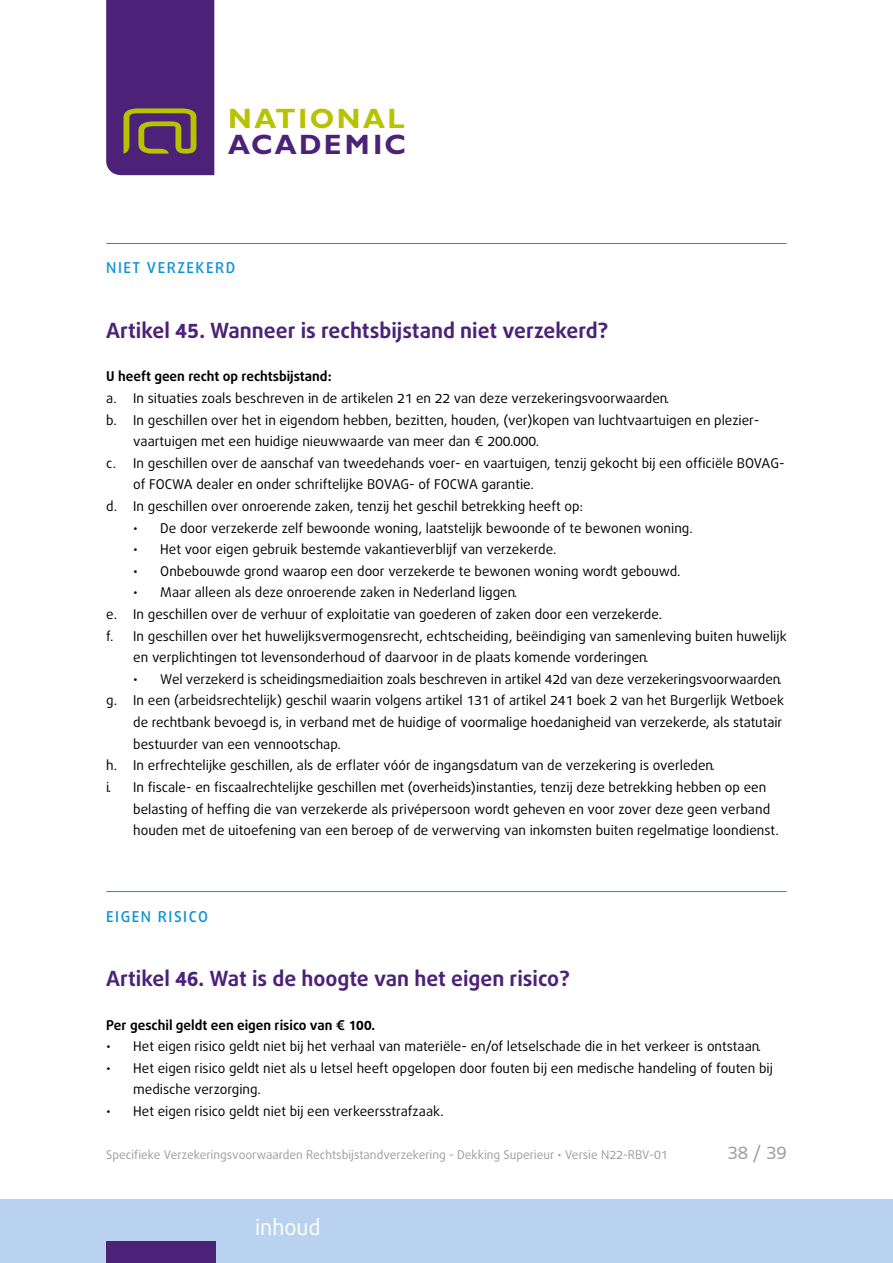
<style>
.page{position:relative;width:893px;height:1263px;background:#fff}
.page>*{position:absolute;margin:0;border:0;box-sizing:border-box;transform-origin:0 0}
.t1{font:700 28.05px "Gill Sans";letter-spacing:.085em;color:#b7c200}
.t2{font:700 28.05px "Gill Sans";letter-spacing:.075em;color:#4c2178}
.t3{font:21.6px "Bagus";color:#fff}
.t4{font:700 21px "Bagus";color:#4c2178}
.t5{font:18px "Bagus";color:#9d9d9c}
.t6{font:500 15px "Bagus";letter-spacing:.1em;color:#0d93d2}
.t7{font:13.5px/21.6px "Bagus";color:#000}
.t8{font:700 13.5px "Bagus";color:#000}
.t9{font:12px "Bagus";color:#9d9d9c}
</style>
<div class="page">
<div style="left:0;top:1199px;width:893px;height:64px;background:#b9d2ef"></div>
<div style="left:106px;top:1242px;width:110px;height:21px;background:#4c2178"></div>
<svg style="left:106px;top:0;width:108px;height:175px;background:#542e71"></svg>
<hr style="left:106px;top:243px;width:681px;height:1px;background:#0d93d2">
<hr style="left:106px;top:891px;width:681px;height:1px;background:#0d93d2">
<h1 class="t1" style="left:228px;top:102px;width:178px">NATIONAL</h1>
<h1 class="t2" style="left:228px;top:128px;width:179px">ACADEMIC</h1>
<p class="t6" style="left:106px;top:258px;width:130px">NIET VERZEKERD</p>
<h3 class="t4" style="left:106px;top:317px;width:504px">Artikel 45. Wanneer is rechtsbijstand niet verzekerd?</h3>
<p class="t8" style="left:106px;top:368px;width:227px">U heeft geen recht op rechtsbijstand:</p>
<p class="t7" style="left:106px;top:388px;width:565px">a. In situaties zoals beschreven in de artikelen 21 en 22 van deze verzekeringsvoorwaarden.</p>
<p class="t7" style="left:106px;top:409px;width:654px">b. In geschillen over het in eigendom hebben, bezitten, houden, (ver)kopen van luchtvaartuigen en plezier-</p>
<p class="t7" style="left:133px;top:431px;width:408px">vaartuigen met een huidige nieuwwaarde van meer dan € 200.000.</p>
<p class="t7" style="left:106px;top:452px;width:680px">c. In geschillen over de aanschaf van tweedehands voer- en vaartuigen, tenzij gekocht bij een officiële BOVAG-</p>
<p class="t7" style="left:133px;top:474px;width:402px">of FOCWA dealer en onder schriftelijke BOVAG- of FOCWA garantie.</p>
<p class="t7" style="left:106px;top:496px;width:479px">d. In geschillen over onroerende zaken, tenzij het geschil betrekking heeft op:</p>
<p class="t7" style="left:133px;top:517px;width:561px">• De door verzekerde zelf bewoonde woning, laatstelijk bewoonde of te bewonen woning.</p>
<p class="t7" style="left:133px;top:539px;width:425px">• Het voor eigen gebruik bestemde vakantieverblijf van verzekerde.</p>
<p class="t7" style="left:133px;top:560px;width:549px">• Onbebouwde grond waarop een door verzekerde te bewonen woning wordt gebouwd.</p>
<p class="t7" style="left:133px;top:582px;width:385px">• Maar alleen als deze onroerende zaken in Nederland liggen.</p>
<p class="t7" style="left:106px;top:604px;width:557px">e. In geschillen over de verhuur of exploitatie van goederen of zaken door een verzekerde.</p>
<p class="t7" style="left:106px;top:625px;width:682px">f. In geschillen over het huwelijksvermogensrecht, echtscheiding, beëindiging van samenleving buiten huwelijk</p>
<p class="t7" style="left:133px;top:647px;width:517px">en verplichtingen tot levensonderhoud of daarvoor in de plaats komende vorderingen.</p>
<p class="t7" style="left:133px;top:668px;width:650px">• Wel verzekerd is scheidingsmediaition zoals beschreven in artikel 42d van deze verzekeringsvoorwaarden.</p>
<p class="t7" style="left:106px;top:690px;width:679px">g. In een (arbeidsrechtelijk) geschil waarin volgens artikel 131 of artikel 241 boek 2 van het Burgerlijk Wetboek</p>
<p class="t7" style="left:133px;top:712px;width:650px">de rechtbank bevoegd is, in verband met de huidige of voormalige hoedanigheid van verzekerde, als statutair</p>
<p class="t7" style="left:133px;top:733px;width:209px">bestuurder van een vennootschap.</p>
<p class="t7" style="left:106px;top:755px;width:610px">h. In erfrechtelijke geschillen, als de erflater vóór de ingangsdatum van de verzekering is overleden.</p>
<p class="t7" style="left:106px;top:776px;width:661px">i. In fiscale- en fiscaalrechtelijke geschillen met (overheids)instanties, tenzij deze betrekking hebben op een</p>
<p class="t7" style="left:133px;top:798px;width:638px">belasting of heffing die van verzekerde als privépersoon wordt geheven en voor zover deze geen verband</p>
<p class="t7" style="left:133px;top:820px;width:647px">houden met de uitoefening van een beroep of de verwerving van inkomsten buiten regelmatige loondienst.</p>
<p class="t6" style="left:106px;top:906px;width:103px">EIGEN RISICO</p>
<h3 class="t4" style="left:106px;top:965px;width:465px">Artikel 46. Wat is de hoogte van het eigen risico?</h3>
<p class="t8" style="left:106px;top:1016px;width:270px">Per geschil geldt een eigen risico van € 100.</p>
<p class="t7" style="left:106px;top:1036px;width:656px">• Het eigen risico geldt niet bij het verhaal van materiële- en/of letselschade die in het verkeer is ontstaan.</p>
<p class="t7" style="left:133px;top:1057px;width:641px;text-indent:-27px">• Het eigen risico geldt niet als u letsel heeft opgelopen door fouten bij een medische handeling of fouten bij medische verzorging.</p>
<p class="t7" style="left:106px;top:1100px;width:339px">• Het eigen risico geldt niet bij een verkeersstrafzaak.</p>
<p class="t9" style="left:106px;top:1147px;width:563px">Specifieke Verzekeringsvoorwaarden Rechtsbijstandverzekering - Dekking Superieur • Versie N22-RBV-01</p>
<h3 class="t5" style="left:728px;top:1141px;width:61px">38 / 39</h3>
<h2 class="t3" style="left:255px;top:1212px;width:67px">inhoud</h2>
</div>
